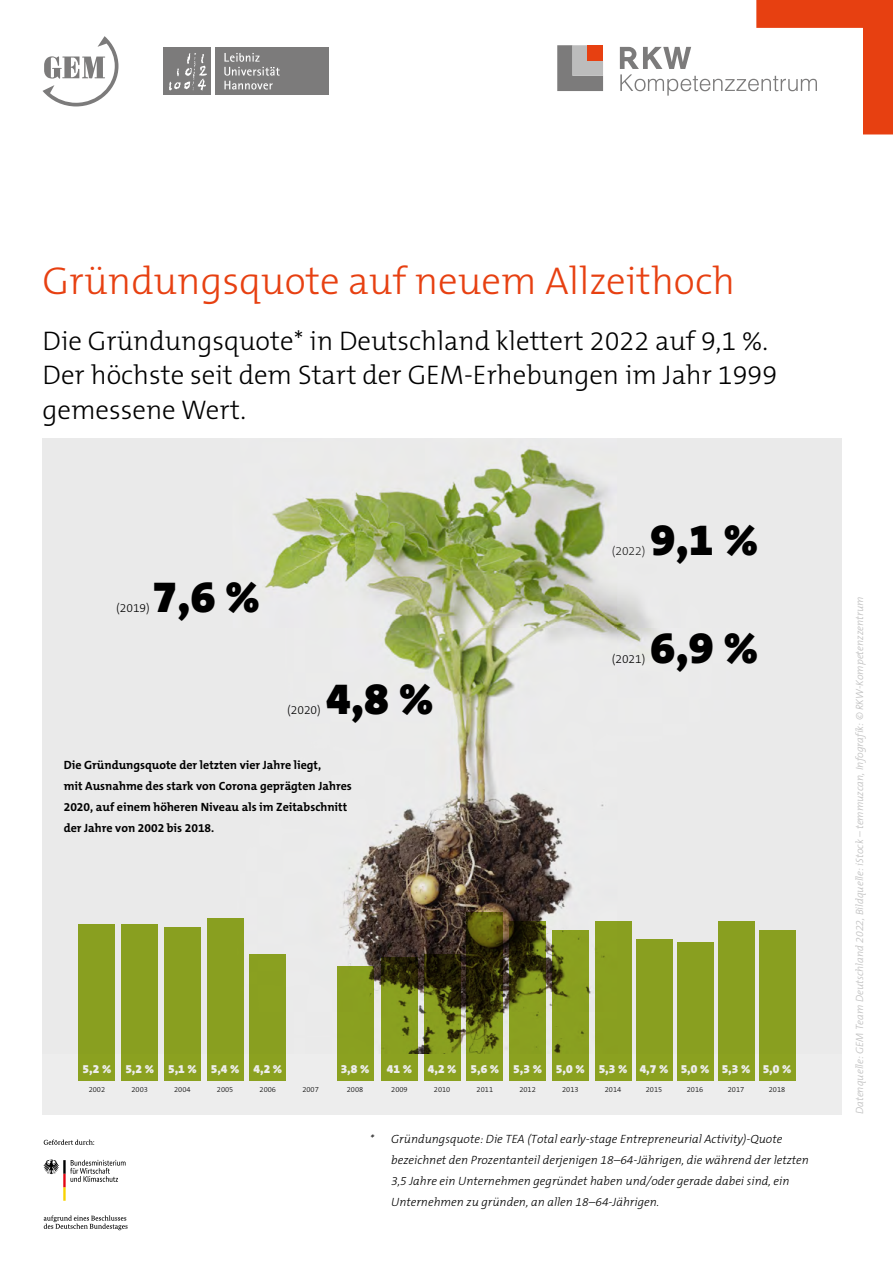
<style>
.page{position:relative;width:893px;height:1263px;background:#fff}
.page>*{position:absolute;margin:0;border:0;box-sizing:border-box;transform-origin:0 0}
.t1{font:900 45px "The Mix B W9";color:#000}
.Subline_1{font:300 39px "The Mix B W3";color:#e74011}
.Subline_1_1{font:300 27px/34.5px "The Mix B W3";color:#000}
.copy{font:italic 300 12px/21px "The Mix B W3";color:#000}
.copy_bold__überschri{font:700 12px/21px "The Mix B W7";color:#000}
.t2{font:900 12px "The Mix B W9";color:#fff}
.t3{font:300 12px "The Mix B W3";color:#000}
.t4{font:200 12px "The Mix B W2";color:#000}
.copy-2{font:italic 300 10.5px "The Mix B W3";color:#bcbcbc}
.t5{font:300 7.5px "The Mix B W3";color:#000}
</style>
<div class="page">
<svg style="left:620px;top:0;width:273px;height:134px"></svg>
<svg style="left:557px;top:45px;width:46px;height:46px;background:#969493"></svg>
<div style="left:588px;top:45px;width:15px;height:16px;background:#e74011"></div>
<svg style="left:43px;top:36px;width:75px;height:70px"></svg>
<div style="left:216px;top:47px;width:113px;height:48px;background:#7c7b7b"></div>
<div style="left:163px;top:47px;width:48px;height:48px;background:#7c7b7b"></div>
<svg style="left:224px;top:53px;width:56px;height:37px"></svg>
<svg style="left:169px;top:53px;width:38px;height:38px"></svg>
<svg style="left:44px;top:1139px;width:50px;height:6px"></svg>
<svg style="left:44px;top:1215px;width:84px;height:15px"></svg>
<svg style="left:43px;top:1159px;width:83px;height:42px"></svg>
<div style="left:43px;top:438px;width:799px;height:676px;background:#ededed"></div>
<img style="left:78px;top:448px;width:718px;height:606px">
<div style="left:79px;top:924px;width:36px;height:156px;background:#899f20"></div>
<div style="left:122px;top:924px;width:36px;height:156px;background:#899f20"></div>
<div style="left:164px;top:927px;width:37px;height:153px;background:#899f20"></div>
<div style="left:207px;top:918px;width:36px;height:162px;background:#899f20"></div>
<div style="left:250px;top:954px;width:36px;height:126px;background:#899f20"></div>
<div style="left:337px;top:966px;width:36px;height:114px;background:#8aa020"></div>
<svg style="left:381px;top:957px;width:37px;height:123px;background:#718019"></svg>
<svg style="left:424px;top:954px;width:36px;height:126px;background:#5e6814"></svg>
<svg style="left:467px;top:912px;width:36px;height:168px;background:#535910"></svg>
<svg style="left:509px;top:921px;width:37px;height:159px;background:#677416"></svg>
<svg style="left:552px;top:930px;width:36px;height:150px;background:#83981e"></svg>
<div style="left:595px;top:921px;width:36px;height:159px;background:#899f20"></div>
<div style="left:636px;top:939px;width:36px;height:141px;background:#899f20"></div>
<div style="left:677px;top:942px;width:36px;height:138px;background:#899f20"></div>
<div style="left:718px;top:921px;width:36px;height:159px;background:#899f20"></div>
<div style="left:759px;top:930px;width:36px;height:150px;background:#899f20"></div>
<p class="Subline_1" style="left:43px;top:256px;width:694px">Gründungsquote auf neuem Allzeithoch</p>
<p class="Subline_1_1" style="left:43px;top:323px;width:736px">Die Gründungsquote* in Deutschland klettert 2022 auf 9,1 %.<br>Der höchste seit dem Start der GEM-Erhebungen im Jahr 1999 gemessene Wert.</p>
<p class="t1" style="left:152px;top:567px;width:109px">7,6 %</p>
<p class="t3" style="left:116px;top:600px;width:35px">(2019)</p>
<p class="t1" style="left:326px;top:670px;width:109px">4,8 %</p>
<p class="t3" style="left:287px;top:702px;width:35px">(2020)</p>
<p class="copy_bold__überschri" style="left:64px;top:755px;width:290px">Die Gründungsquote der letzten vier Jahre liegt,<br>mit Ausnahme des stark von Corona geprägten Jahres 2020, auf einem höheren Niveau als im Zeitabschnitt der Jahre von 2002 bis 2018.</p>
<p class="t1" style="left:651px;top:511px;width:109px">9,1 %</p>
<p class="t4" style="left:612px;top:543px;width:35px">(2022)</p>
<p class="t1" style="left:651px;top:619px;width:109px">6,9 %</p>
<p class="t3" style="left:612px;top:652px;width:35px">(2021)</p>
<p class="t2" style="left:83px;top:1061px;width:30px">5,2 %</p>
<p class="t5" style="left:89px;top:1084px;width:18px">2002</p>
<p class="t2" style="left:125px;top:1061px;width:30px">5,2 %</p>
<p class="t5" style="left:131px;top:1084px;width:18px">2003</p>
<p class="t2" style="left:168px;top:1061px;width:30px">5,1 %</p>
<p class="t5" style="left:174px;top:1084px;width:18px">2004</p>
<p class="t2" style="left:211px;top:1061px;width:30px">5,4 %</p>
<p class="t5" style="left:217px;top:1084px;width:18px">2005</p>
<p class="t2" style="left:253px;top:1061px;width:30px">4,2 %</p>
<p class="t5" style="left:260px;top:1084px;width:18px">2006</p>
<p class="t5" style="left:302px;top:1084px;width:18px">2007</p>
<p class="t2" style="left:341px;top:1061px;width:30px">3,8 %</p>
<p class="t5" style="left:347px;top:1084px;width:18px">2008</p>
<p class="t2" style="left:387px;top:1061px;width:27px">41 %</p>
<p class="t5" style="left:391px;top:1084px;width:18px">2009</p>
<p class="t2" style="left:428px;top:1061px;width:30px">4,2 %</p>
<p class="t5" style="left:434px;top:1084px;width:18px">2010</p>
<p class="t2" style="left:470px;top:1061px;width:30px">5,6 %</p>
<p class="t5" style="left:477px;top:1084px;width:18px">2011</p>
<p class="t2" style="left:513px;top:1061px;width:30px">5,3 %</p>
<p class="t5" style="left:519px;top:1084px;width:18px">2012</p>
<p class="t2" style="left:556px;top:1061px;width:30px">5,0 %</p>
<p class="t5" style="left:562px;top:1084px;width:18px">2013</p>
<p class="t2" style="left:599px;top:1061px;width:30px">5,3 %</p>
<p class="t5" style="left:605px;top:1084px;width:18px">2014</p>
<p class="t2" style="left:640px;top:1061px;width:30px">4,7 %</p>
<p class="t5" style="left:646px;top:1084px;width:18px">2015</p>
<p class="t2" style="left:681px;top:1061px;width:30px">5,0 %</p>
<p class="t5" style="left:687px;top:1084px;width:18px">2016</p>
<p class="t2" style="left:722px;top:1061px;width:30px">5,3 %</p>
<p class="t5" style="left:728px;top:1084px;width:18px">2017</p>
<p class="t2" style="left:763px;top:1061px;width:30px">5,0 %</p>
<p class="t5" style="left:769px;top:1084px;width:18px">2018</p>
<p class="copy" style="left:391px;top:1129px;width:419px;text-indent:-21px">* Gründungsquote: Die TEA (Total early-stage Entrepreneurial Activity)-Quote bezeichnet den Prozentanteil derjenigen 18–64-Jährigen, die während der letzten 3,5 Jahre ein Unternehmen gegründet haben und/oder gerade dabei sind, ein Unternehmen zu gründen, an allen 18–64-Jährigen.</p>
<p class="copy-2" style="left:853px;top:1114px;width:519px;rotate:-90deg">Datenquelle: GEM Team Deutschland 2022, Bildquelle: iStock – temmuzcan, Infografik: © RKW-Kompetenzzentrum</p>
</div>
